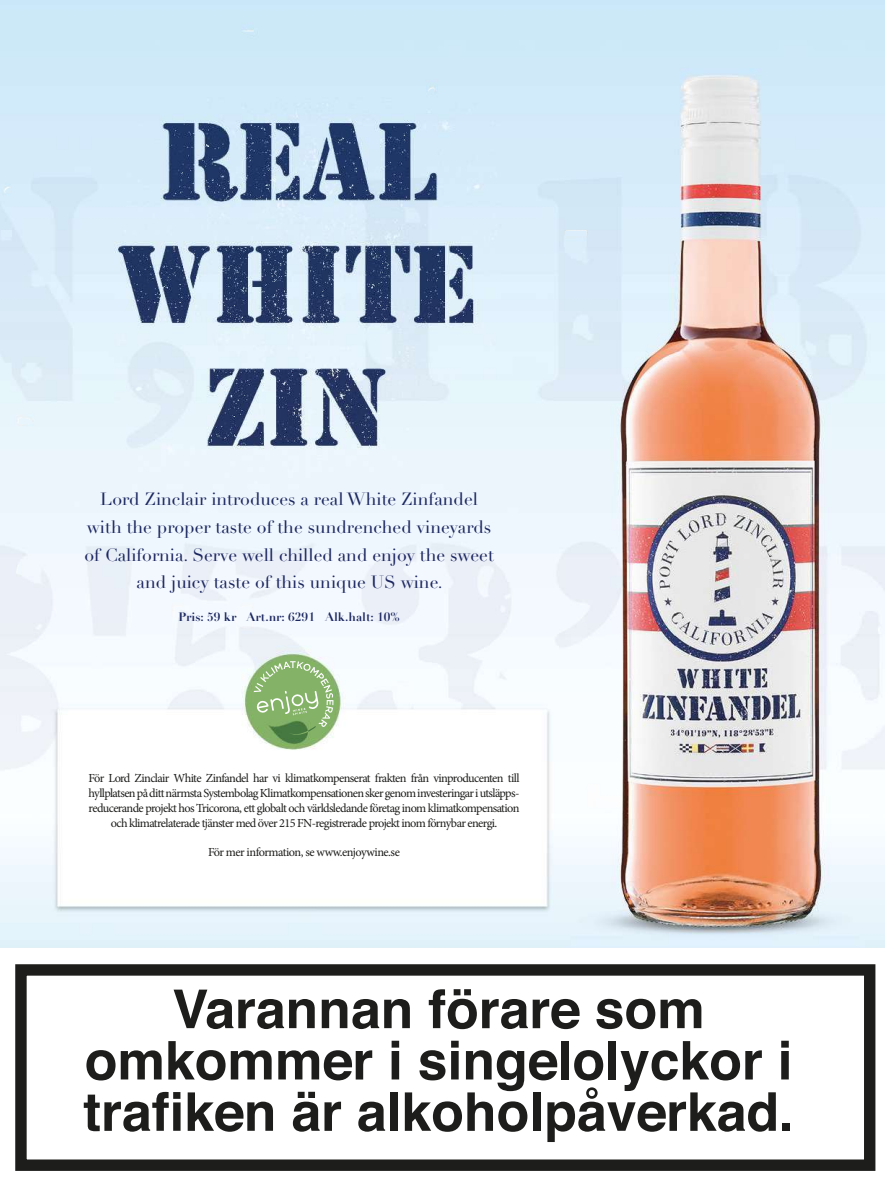
<style>
.page{position:relative;width:885px;height:1183px;background:#fff}
.page>*{position:absolute;margin:0;border:0;box-sizing:border-box;transform-origin:0 0}
.t1{font:700 53.55px/51.3px "Helvetica";color:#1d1d1b;text-align:center}
.t2{font:17.55px/27.8px "Didot";color:#1c2760;text-align:center}
.t3{font:12.3px/14.9px "Minion Pro";letter-spacing:-.05em;color:#1d1d1b;text-align:center}
.t4{font:700 12px "Didot";color:#1c2760}
</style>
<div class="page">
<img style="left:0;top:0;width:884px;height:948px">
<svg style="left:585px;top:785px;width:32px;height:23px"></svg>
<div style="left:15px;top:963px;width:860px;height:207px;border:11px solid #1d1d1b"></div>
<svg style="left:17px;top:560px;width:4px;height:15px"></svg>
<div style="left:108px;top:520px;width:10px;height:10px;background:#eef7fd"></div>
<div style="left:2px;top:231px;width:10px;height:5px;background:#dceefb"></div>
<svg style="left:564px;top:231px;width:22px;height:5px"></svg>
<svg style="left:426px;top:88px;width:10px;height:6px"></svg>
<svg style="left:19px;top:418px;width:13px;height:6px"></svg>
<svg style="left:236px;top:606px;width:23px;height:21px"></svg>
<svg style="left:174px;top:606px;width:11px;height:11px"></svg>
<svg style="left:874px;top:625px;width:3px;height:8px"></svg>
<div style="left:820px;top:66px;width:7px;height:10px;background:#d0e9f9"></div>
<svg style="left:3px;top:187px;width:10px;height:6px"></svg>
<svg style="left:242px;top:31px;width:13px;height:4px"></svg>
<svg style="left:397px;top:682px;width:10px;height:2px"></svg>
<svg style="left:253px;top:661px;width:80px;height:74px;background:#91b97a"></svg>
<h2 class="t2" style="left:84px;top:487px;width:411px">Lord Zinclair introduces a real White Zinfandel with the proper taste of the sundrenched vineyards of California. Serve well chilled and enjoy the sweet and juicy taste of this unique US wine.</h2>
<p class="t4" style="left:178px;top:609px;width:223px">Pris: 59 kr Art.nr: 6291 Alk.halt: 10%</p>
<p class="t3" style="left:89px;top:771px;width:432px">För Lord Zinclair White Zinfandel har vi klimatkompenserat frakten från vinproducenten till hyllplatsen på ditt närmsta Systembolag Klimatkompensationen sker genom investeringar i utsläpps&shy;reducerande projekt hos Tricorona, ett globalt och världsledande företag inom klimatkompensation och klimatrelaterade tjänster med över 215 FN-registrerade projekt inom förnybar energi.</p>
<p class="t3" style="left:208px;top:845px;width:193px">För mer information, se www.enjoywine.se</p>
<h1 class="t1" style="left:83px;top:988px;width:712px">Varannan förare som omkommer i singelolyckor i trafiken är alkoholpåverkad.</h1>
</div>
